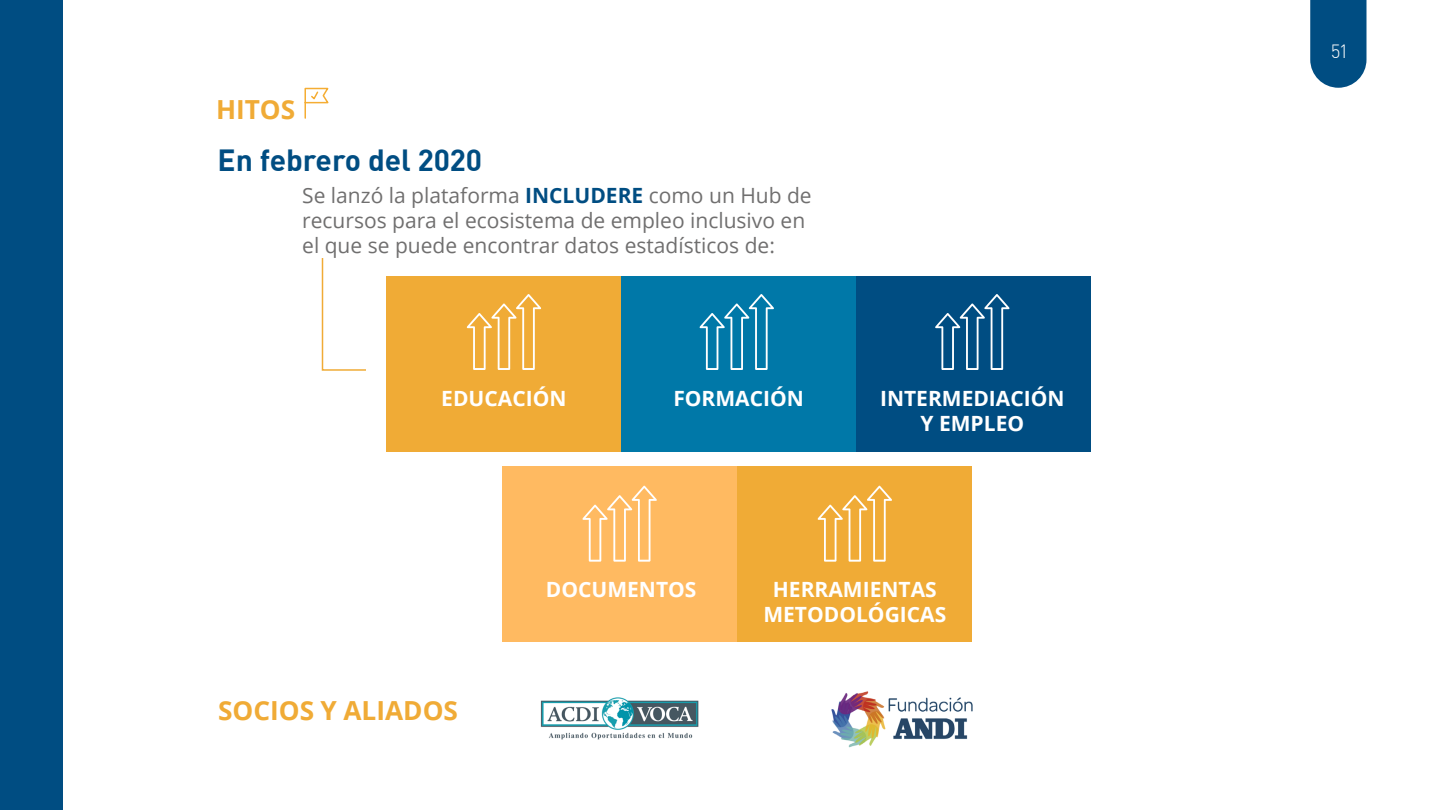
<style>
.page{position:relative;width:1440px;height:810px;background:#fff}
.page>*{position:absolute;margin:0;border:0;box-sizing:border-box;transform-origin:0 0}
.t1{font:700 30px "NGCDIN";color:#004d82}
.t2{font:700 26.25px "Open Sans";color:#f0ab36}
.t3{font:21px/25.2px "Open Sans";color:#706f6f}
.t4{font:700 21px/25.2px "Open Sans";color:#fff;text-align:center}
.t5{font:300 18.75px "NGCDIN";color:#fff}
.s1{font-weight:700;color:#004d82}
</style>
<div class="page">
<svg style="left:1310px;top:0;width:56px;height:88px;background:#125a8b"></svg>
<div style="left:0;top:0;width:63px;height:810px;background:#004d82"></div>
<svg style="left:304px;top:87px;width:25px;height:32px"></svg>
<div style="left:387px;top:277px;width:234px;height:175px;background:#f0ab36"></div>
<div style="left:621px;top:277px;width:235px;height:175px;background:#0078a8"></div>
<div style="left:502px;top:467px;width:235px;height:175px;background:#ffba61"></div>
<div style="left:857px;top:277px;width:234px;height:175px;background:#004d82"></div>
<div style="left:737px;top:467px;width:234px;height:175px;background:#f0ab36"></div>
<svg style="left:467px;top:294px;width:74px;height:76px"></svg>
<svg style="left:935px;top:294px;width:74px;height:76px"></svg>
<svg style="left:582px;top:485px;width:75px;height:77px"></svg>
<svg style="left:818px;top:485px;width:74px;height:77px"></svg>
<svg style="left:700px;top:294px;width:74px;height:76px"></svg>
<svg style="left:321px;top:258px;width:45px;height:113px"></svg>
<img style="left:831px;top:691px;width:142px;height:57px">
<img style="left:540px;top:697px;width:159px;height:43px">
<p class="t2" style="left:216px;top:91px;width:81px">HITOS</p>
<h1 class="t1" style="left:218px;top:141px;width:266px">En febrero del 2020</h1>
<p class="t3" style="left:302px;top:182px;width:511px">Se lanzó la plataforma <span class="s1">INCLUDERE</span> como un Hub de recursos para el ecosistema de empleo inclusivo en el que se puede encontrar datos estadísticos de:</p>
<p class="t4" style="left:441px;top:385px;width:127px">EDUCACIÓN</p>
<p class="t4" style="left:880px;top:385px;width:186px">INTERMEDIACIÓN<br>Y EMPLEO</p>
<p class="t4" style="left:673px;top:385px;width:132px">FORMACIÓN</p>
<p class="t2" style="left:218px;top:692px;width:241px">SOCIOS Y ALIADOS</p>
<p class="t4" style="left:546px;top:577px;width:152px">DOCUMENTOS</p>
<p class="t4" style="left:763px;top:576px;width:184px">HERRAMIENTAS<br>METODOLÓGICAS</p>
<p class="t5" style="left:1331px;top:40px;width:18px">51</p>
</div>
